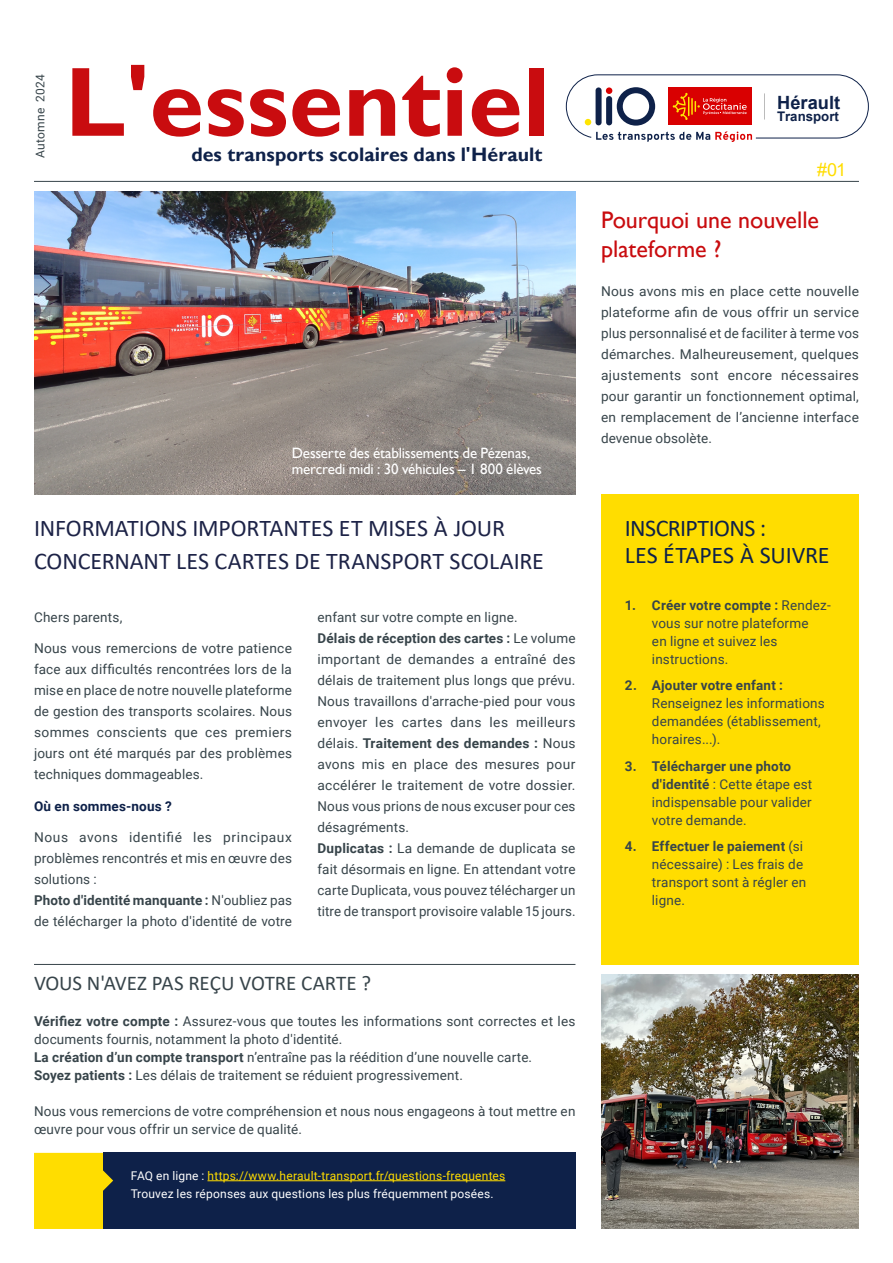
<style>
.page{position:relative;width:893px;height:1263px;background:#fff}
.page>*{position:absolute;margin:0;border:0;box-sizing:border-box;transform-origin:0 0}
.t1{font:700 99px "Gill Sans";color:#c90c0f}
.Headline_16_pt{font:24px/33px "Calibri";letter-spacing:-.005em;color:#1d2347}
.Headline_Text{font:24px/28.8px "Gill Sans";color:#c90c0f}
.Headline_16_pt-2{font:24px "Calibri";letter-spacing:-.015em;color:#0e2149}
.Body_Text__Regular_-_Justify{font:21px "Calibri";letter-spacing:-.005em;color:#37444a}
.Body_Text__Regular_-_Justify-2{font:700 19.5px "Gill Sans";letter-spacing:.005em;color:#0e2149}
.t2{font:700 18.3px "Arial";color:#0e2149}
.Issue_N{font:18px "Arial";color:#fd0}
.Issue_N-2{font:15px/16.5px "Gill Sans";letter-spacing:-.015em;color:#fff}
.Body_Text__Regular_-_Justify-3{font:13.5px/21px "Roboto";letter-spacing:.01em;color:#37444a}
.Body_Text__Regular_-_Justify-4{font:700 13.5px "Roboto";letter-spacing:.015em;color:#0e2149}
.t3{font:700 13.2px "Arial";color:#0e2149}
.Body_Text__Regular_-_Justify-5{font:12px "Roboto";letter-spacing:.015em;color:#fd0}
.Body_Text__Regular_-_Justify-6{font:12px "Roboto";letter-spacing:.015em;color:#fff}
.Body_Text__Regular_-_Justify-7{font:12px "Roboto";letter-spacing:.015em;color:#37444a}
.s1{font-weight:700}
.s2{color:#fff}
</style>
<div class="page">
<img style="left:601px;top:974px;width:258px;height:255px">
<img style="left:34px;top:191px;width:541px;height:303px">
<div style="left:103px;top:1153px;width:472px;height:76px;background:#0e2149"></div>
<svg style="left:34px;top:1153px;width:79px;height:76px"></svg>
<div style="left:601px;top:494px;width:258px;height:470px;background:#fd0"></div>
<hr style="left:34px;top:964px;width:541px;height:1px;background:#37444a">
<hr style="left:34px;top:181px;width:825px;height:1px;background:#37444a">
<hr style="left:207px;top:1180px;width:298px;height:1px;background:#fd0">
<svg style="left:566px;top:74px;width:303px;height:68px"></svg>
<p class="Body_Text__Regular_-_Justify-7" style="left:32px;top:158px;width:85px;rotate:-90deg">Automne 2024</p>
<p class="t1" style="left:65px;top:43px;width:486px">L'essentiel</p>
<p class="Body_Text__Regular_-_Justify-2" style="left:191px;top:143px;width:353px">des transports scolaires dans l'Hérault</p>
<p class="Issue_N-2" style="left:292px;top:445px;width:251px">Desserte des établissements de Pézenas, mercredi midi : 30 véhicules – 1 800 élèves</p>
<p class="Headline_16_pt" style="left:34px;top:511px;width:511px">INFORMATIONS IMPORTANTES ET MISES À JOUR<br>CONCERNANT LES CARTES DE TRANSPORT SCOLAIRE</p>
<p class="Body_Text__Regular_-_Justify-3" style="left:34px;top:606px;width:90px">Chers parents,</p>
<p class="Body_Text__Regular_-_Justify-3" style="left:34px;top:637px;width:259px;text-align:justify">Nous vous remercions de votre patience face aux difficultés rencontrées lors de la mise en place de notre nouvelle plateforme de gestion des transports scolaires. Nous sommes conscients que ces premiers jours ont été marqués par des problèmes techniques dommageables.</p>
<p class="Body_Text__Regular_-_Justify-4" style="left:34px;top:796px;width:139px">Où en sommes-nous ?</p>
<p class="Body_Text__Regular_-_Justify-3" style="left:34px;top:826px;width:259px;text-align:justify">Nous avons identifié les principaux problèmes rencontrés et mis en œuvre des solutions :</p>
<p class="Body_Text__Regular_-_Justify-3" style="left:34px;top:889px;width:259px"><span class="s1">Photo d'identité manquante :</span> N'oubliez pas de télécharger la photo d'identité de votre</p>
<p class="Body_Text__Regular_-_Justify-3" style="left:317px;top:606px;width:202px">enfant sur votre compte en ligne.</p>
<p class="Body_Text__Regular_-_Justify-3" style="left:317px;top:627px;width:259px;text-align:justify"><span class="s1">Délais de réception des cartes :</span> Le volume important de demandes a entraîné des délais de traitement plus longs que prévu.<br>Nous travaillons d'arrache-pied pour vous envoyer les cartes dans les meilleurs délais. <span class="s1">Traitement des demandes :</span> Nous avons mis en place des mesures pour accélérer le traitement de votre dossier.<br>Nous vous prions de nous excuser pour ces désagréments.</p>
<p class="Body_Text__Regular_-_Justify-3" style="left:317px;top:837px;width:259px;text-align:justify"><span class="s1">Duplicatas :</span> La demande de duplicata se fait désormais en ligne. En attendant votre carte Duplicata, vous pouvez télécharger un titre de transport provisoire valable 15 jours.</p>
<p class="Body_Text__Regular_-_Justify" style="left:34px;top:969px;width:339px">VOUS N'AVEZ PAS REÇU VOTRE CARTE ?</p>
<p class="Body_Text__Regular_-_Justify-3" style="left:34px;top:1012px;width:543px;line-height:18px"><span class="s1">Vérifiez votre compte :</span> Assurez-vous que toutes les informations sont correctes et les documents fournis, notamment la photo d'identité.</p>
<p class="Body_Text__Regular_-_Justify-3" style="left:34px;top:1046px;width:500px"><span class="s1">La création d’un compte transport</span> n’entraîne pas la réédition d’une nouvelle carte.</p>
<p class="Body_Text__Regular_-_Justify-3" style="left:34px;top:1064px;width:431px"><span class="s1">Soyez patients :</span> Les délais de traitement se réduient progressivement.</p>
<p class="Body_Text__Regular_-_Justify-3" style="left:34px;top:1102px;width:543px;line-height:18px">Nous vous remercions de votre compréhension et nous nous engageons à tout mettre en œuvre pour vous offrir un service de qualité.</p>
<p class="Body_Text__Regular_-_Justify-5" style="left:131px;top:1167px;width:376px"><span class="s2">FAQ en ligne :</span> https://www.herault-transport.fr/questions-frequentes</p>
<p class="Body_Text__Regular_-_Justify-6" style="left:131px;top:1185px;width:364px">Trouvez les réponses aux questions les plus fréquemment posées.</p>
<p class="t2" style="left:777px;top:89px;width:64px">Hérault</p>
<p class="t3" style="left:777px;top:107px;width:63px">Transport</p>
<p class="Issue_N" style="left:817px;top:157px;width:30px">#01</p>
<p class="Headline_Text" style="left:601px;top:206px;width:220px">Pourquoi une nouvelle plateforme ?</p>
<p class="Body_Text__Regular_-_Justify-3" style="left:601px;top:280px;width:260px;text-align:justify">Nous avons mis en place cette nouvelle plateforme afin de vous offrir un service plus personnalisé et de faciliter à terme vos démarches. Malheureusement, quelques ajustements sont encore nécessaires pour garantir un fonctionnement optimal, en remplacement de l’ancienne interface devenue obsolète.</p>
<p class="Headline_16_pt-2" style="left:625px;top:511px;width:143px">INSCRIPTIONS :</p>
<p class="Headline_16_pt-2" style="left:625px;top:538px;width:206px">LES ÉTAPES À SUIVRE</p>
<p class="Body_Text__Regular_-_Justify-3" style="left:652px;top:596px;width:180px;line-height:18px;text-indent:-27px"><span class="s1">1. Créer votre compte :</span> Rendez&shy;vous sur notre plateforme<br>en ligne et suivez les instructions.</p>
<p class="Body_Text__Regular_-_Justify-3" style="left:652px;top:676px;width:174px;line-height:18px;text-indent:-27px"><span class="s1">2. Ajouter votre enfant :<br></span>Renseignez les informations demandées (établissement, horaires...).</p>
<p class="Body_Text__Regular_-_Justify-3" style="left:652px;top:757px;width:162px;line-height:18px;text-indent:-27px"><span class="s1">3. Télécharger une photo d'identité</span> : Cette étape est indispensable pour valider votre demande.</p>
<p class="Body_Text__Regular_-_Justify-3" style="left:652px;top:837px;width:156px;line-height:18px;text-indent:-27px"><span class="s1">4. Effectuer le paiement</span> (si nécessaire) : Les frais de transport sont à régler en ligne.</p>
</div>
